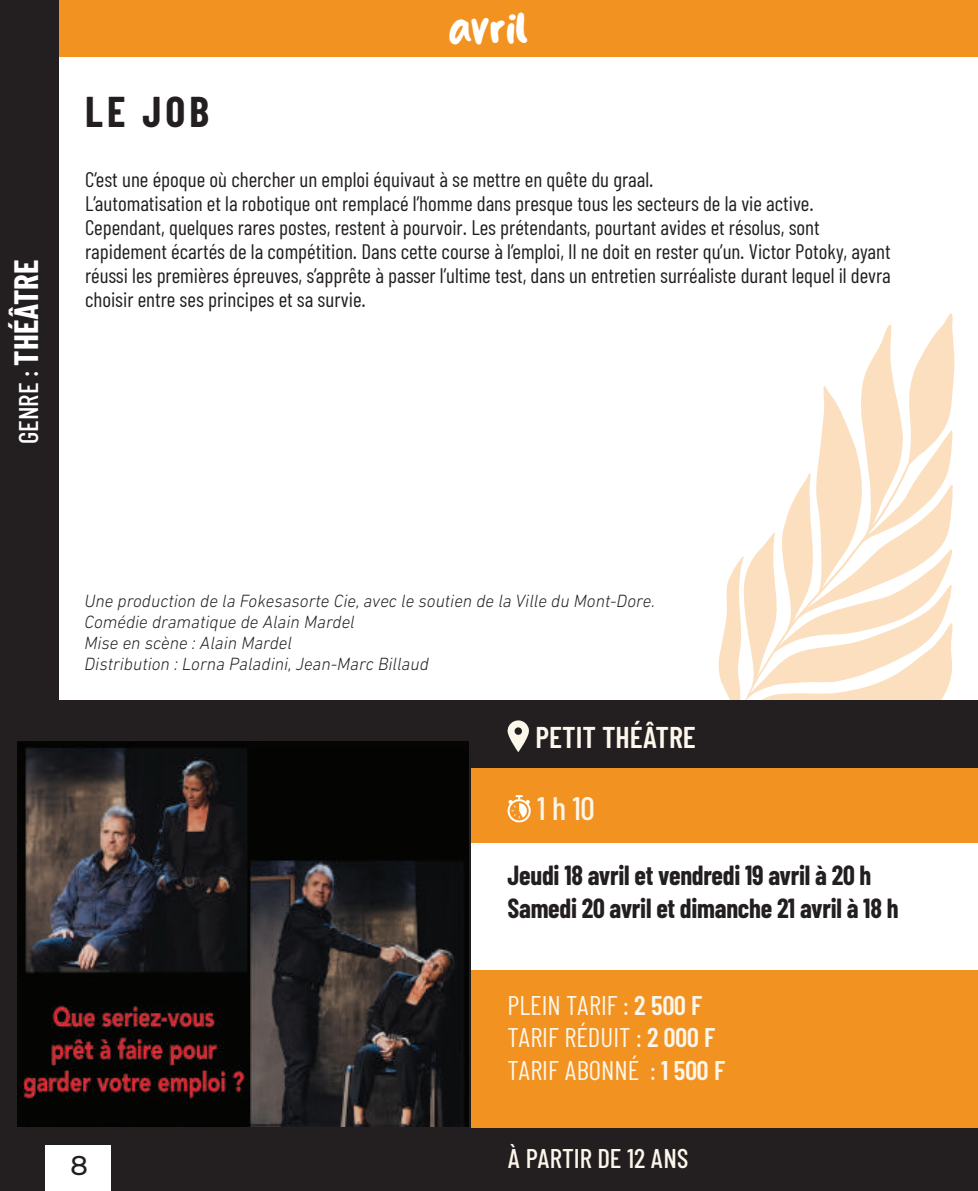
<style>
.page{position:relative;width:978px;height:1191px;background:#fff}
.page>*{position:absolute;margin:0;border:0;box-sizing:border-box;transform-origin:0 0}
.t1{font:48px "Huglove";color:#fff}
.t2{font:700 42px "Barlow Condensed";color:#231f20}
.t3{font:700 33px "Barlow Condensed";color:#fff}
.t4{font:500 32.4px "Barlow Condensed";color:#fcf6eb}
.t5{font:600 30px "Barlow Condensed";color:#fcf6eb}
.t6{font:700 27px/32.4px "Barlow Condensed";letter-spacing:-.01em;color:#231f20}
.t7{font:27px/32.4px "Barlow Condensed";color:#fcf6eb}
.t8{font:500 27px "Barlow Condensed";color:#fcf6eb}
.t9{font:500 27px "Montserrat";color:#231f20}
.t10{font:21px/24px "Barlow Condensed";color:#231f20}
.t11{font:italic 300 18px/21px "DIN Next LT Pro";color:#231f20}
.s1{font-weight:500;font-size:27px}
.s2{font-weight:600}
</style>
<div class="page">
<svg style="left:718px;top:313px;width:236px;height:387px"></svg>
<div style="left:0;top:0;width:978px;height:57px;background:#f29220"></div>
<div style="left:0;top:704px;width:978px;height:487px;background:#f29220"></div>
<div style="left:0;top:0;width:58px;height:1191px;background:#231f20"></div>
<div style="left:0;top:1128px;width:978px;height:63px;background:#231f20"></div>
<div style="left:0;top:700px;width:978px;height:68px;background:#231f20"></div>
<div style="left:0;top:843px;width:978px;height:127px;background:#fff"></div>
<div style="left:0;top:700px;width:470px;height:491px;background:#231f20"></div>
<img style="left:17px;top:741px;width:452px;height:385px">
<svg style="left:507px;top:795px;width:24px;height:28px"></svg>
<svg style="left:507px;top:720px;width:22px;height:32px"></svg>
<div style="left:45px;top:1145px;width:66px;height:46px;background:#fff"></div>
<h3 class="t3" style="left:6px;top:444px;width:186px;rotate:-90deg"><span class="s1">GENRE :</span> THÉÂTRE</h3>
<h2 class="t2" style="left:85px;top:86px;width:126px">LE JOB</h2>
<h1 class="t1" style="left:449px;top:10px;width:81px">avril</h1>
<p class="t10" style="left:85px;top:167px;width:807px">C’est une époque où chercher un emploi équivaut à se mettre en quête du graal.<br>L’automatisation et la robotique ont remplacé l’homme dans presque tous les secteurs de la vie active.<br>Cependant, quelques rares postes, restent à pourvoir. Les prétendants, pourtant avides et résolus, sont rapidement écartés de la compétition. Dans cette course à l’emploi, Il ne doit en rester qu’un. Victor Potoky, ayant réussi les premières épreuves, s’apprête à passer l’ultime test, dans un entretien surréaliste durant lequel il devra choisir entre ses principes et sa survie.</p>
<p class="t11" style="left:84px;top:590px;width:572px">Une production de la Fokesasorte Cie, avec le soutien de la Ville du Mont-Dore.<br>Comédie dramatique de Alain Mardel<br>Mise en scène : Alain Mardel<br>Distribution : Lorna Paladini, Jean-Marc Billaud</p>
<h3 class="t5" style="left:535px;top:718px;width:162px">PETIT THÉÂTRE</h3>
<h3 class="t4" style="left:537px;top:788px;width:59px">1 h 10</h3>
<p class="t6" style="left:508px;top:858px;width:392px">Jeudi 18 avril et vendredi 19 avril à 20 h<br>Samedi 20 avril et dimanche 21 avril à 18 h</p>
<p class="t9" style="left:70px;top:1146px;width:19px">8</p>
<p class="t7" style="left:508px;top:988px;width:219px">PLEIN TARIF : <span class="s2">2 500 F<br></span>TARIF RÉDUIT : <span class="s2">2 000 F<br></span>TARIF ABONNÉ : <span class="s2">1 500 F</span></p>
<p class="t8" style="left:508px;top:1141px;width:183px">À PARTIR DE 12 ANS</p>
</div>
